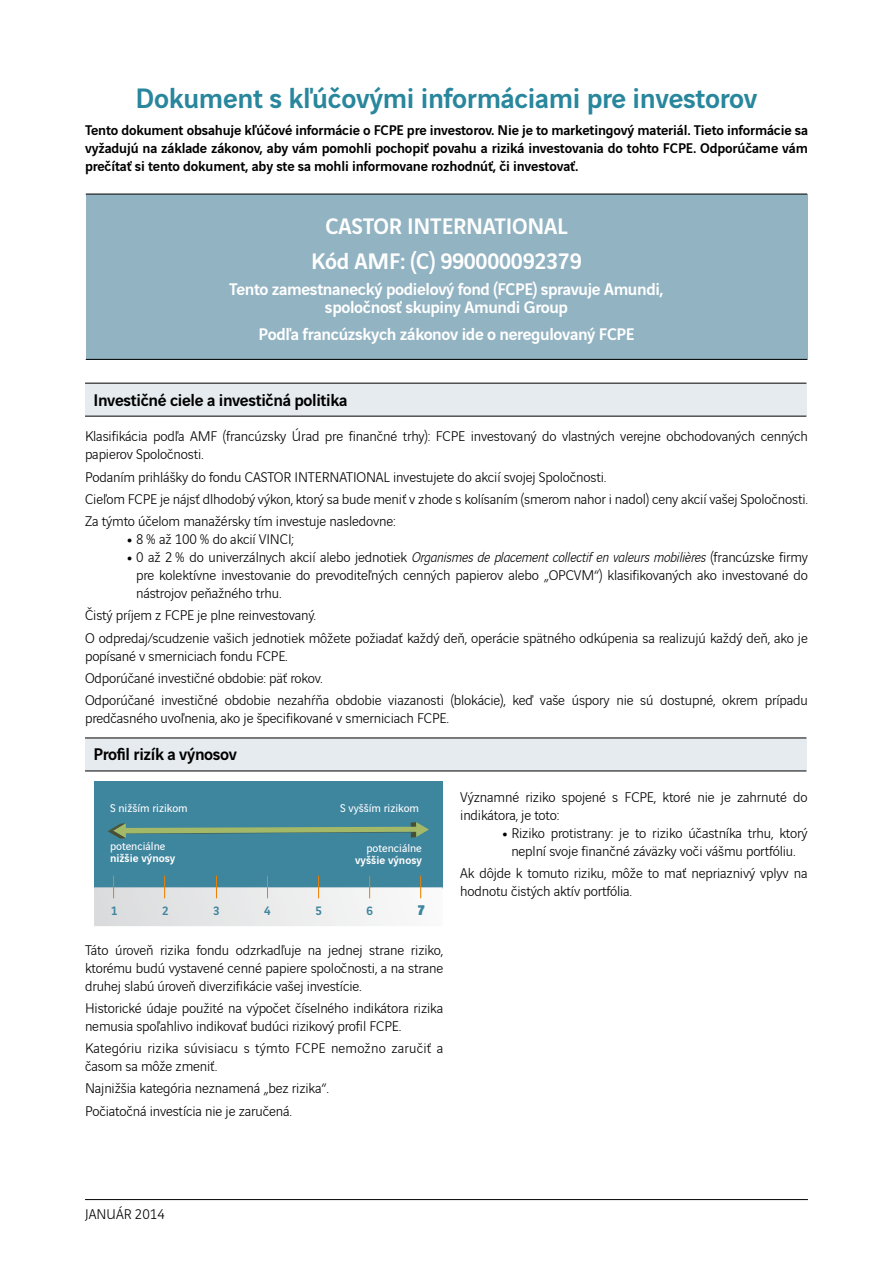
<style>
.page{position:relative;width:893px;height:1263px;background:#fff}
.page>*{position:absolute;margin:0;border:0;box-sizing:border-box;transform-origin:0 0}
.t1{font:500 30px "Vinci Sans";letter-spacing:-.01em;color:#28869d}
.t2{font:500 24px/35px "Vinci Sans";letter-spacing:-.01em;color:#fff;text-align:center}
.t3{font:500 18px/18px "Vinci Sans";letter-spacing:-.02em;color:#fff;text-align:center}
.t4{font:500 18px "Vinci Sans";letter-spacing:-.02em;color:#000}
.t5{font:300 15px/18px "Vinci Sans";letter-spacing:-.01em;color:#000}
.t6{font:500 15px/18px "Vinci Sans";letter-spacing:-.01em;color:#000;text-align:justify}
.t7{font:300 15px/18px "Vinci Sans";letter-spacing:.01em;color:#000}
.t8{font:900 15px "Vinci Sans";color:#3e859e}
.t9{font:500 13.05px "Vinci Sans";color:#3e859e}
.t10{font:12px "Vinci Sans";color:#fff}
.t11{font:500 12px "Vinci Sans";color:#fff}
.s1{font-weight:900}
.s2{font-style:italic}
</style>
<div class="page">
<hr style="left:85px;top:1199px;width:723px;height:1px;background:#000">
<div style="left:86px;top:194px;width:721px;height:165px;background:#92b3c2"></div>
<hr style="left:86px;top:194px;width:721px;height:1px;background:#000">
<hr style="left:86px;top:359px;width:721px;height:1px;background:#000">
<div style="left:85px;top:383px;width:721px;height:33px;background:#e6ebef"></div>
<hr style="left:85px;top:383px;width:721px;height:1px;background:#000">
<hr style="left:85px;top:416px;width:721px;height:1px;background:#000">
<div style="left:85px;top:738px;width:721px;height:33px;background:#e6ebef"></div>
<hr style="left:85px;top:737px;width:721px;height:1px;background:#000">
<hr style="left:85px;top:770px;width:721px;height:1px;background:#000">
<div style="left:94px;top:781px;width:349px;height:108px;background:#3e859e"></div>
<svg style="left:108px;top:822px;width:321px;height:17px"></svg>
<svg style="left:94px;top:876px;width:349px;height:50px"></svg>
<h1 class="t1" style="left:136px;top:75px;width:623px">Dokument s kľúčovými informáciami pre investorov</h1>
<p class="t6" style="left:85px;top:119px;width:724px">Tento dokument obsahuje kľúčové informácie o FCPE pre investorov. Nie je to marketingový materiál. Tieto informácie sa vyžadujú na základe zákonov, aby vám pomohli pochopiť povahu a riziká investovania do tohto FCPE. Odporúčame vám prečítať si tento dokument, aby ste sa mohli informovane rozhodnúť, či investovať.</p>
<h2 class="t2" style="left:311px;top:206px;width:272px">CASTOR INTERNATIONAL<br>Kód AMF: (C) 990000092379</h2>
<p class="t3" style="left:229px;top:279px;width:436px">Tento zamestnanecký podielový fond (FCPE) spravuje Amundi, spoločnosť skupiny Amundi Group</p>
<p class="t3" style="left:258px;top:323px;width:378px">Podľa francúzskych zákonov ide o neregulovaný FCPE</p>
<p class="t4" style="left:94px;top:386px;width:255px">Investičné ciele a investičná politika</p>
<p class="t5" style="left:85px;top:426px;width:724px">Klasifikácia podľa AMF (francúzsky Úrad pre finančné trhy): FCPE investovaný do vlastných verejne obchodovaných cenných papierov Spoločnosti.</p>
<p class="t5" style="left:85px;top:464px;width:724px;line-height:22.2px">Podaním prihlášky do fondu CASTOR INTERNATIONAL investujete do akcií svojej Spoločnosti.<br>Cieľom FCPE je nájsť dlhodobý výkon, ktorý sa bude meniť v zhode s kolísaním (smerom nahor i nadol) ceny akcií vašej Spoločnosti.<br>Za týmto účelom manažérsky tím investuje nasledovne:</p>
<p class="t5" style="left:128px;top:529px;width:168px"><span class="s1">•</span> 8 % až 100 % do akcií VINCI;</p>
<p class="t5" style="left:136px;top:547px;width:673px;text-align:justify;text-indent:-9px"><span class="s1">•</span> 0 až 2 % do univerzálnych akcií alebo jednotiek <span class="s2">Organismes de placement collectif en valeurs mobilières</span> (francúzske firmy pre kolektívne investovanie do prevoditeľných cenných papierov alebo „OPCVM“) klasifikovaných ako investované do nástrojov peňažného trhu.</p>
<p class="t5" style="left:85px;top:603px;width:724px;line-height:22.2px">Čistý príjem z FCPE je plne reinvestovaný.<br>O odpredaj/scudzenie vašich jednotiek môžete požiadať každý deň, operácie spätného odkúpenia sa realizujú každý deň, ako je</p>
<p class="t5" style="left:85px;top:643px;width:724px;line-height:22.2px">popísané v smerniciach fondu FCPE.<br>Odporúčané investičné obdobie: päť rokov.<br>Odporúčané investičné obdobie nezahŕňa obdobie viazanosti (blokácie), keď vaše úspory nie sú dostupné, okrem prípadu</p>
<p class="t5" style="left:85px;top:708px;width:365px">predčasného uvoľnenia, ako je špecifikované v smerniciach FCPE.</p>
<p class="t4" style="left:94px;top:740px;width:145px">Profil rizík a výnosov</p>
<p class="t10" style="left:110px;top:799px;width:79px">S nižším rizikom</p>
<p class="t10" style="left:110px;top:837px;width:57px">potenciálne</p>
<p class="t11" style="left:110px;top:849px;width:67px">nižšie výnosy</p>
<p class="t5" style="left:460px;top:786px;width:349px">Významné riziko spojené s FCPE, ktoré nie je zahrnuté do indikátora, je toto:</p>
<p class="t5" style="left:503px;top:822px;width:306px;text-align:center"><span class="s1">•</span> Riziko protistrany: je to riziko účastníka trhu, ktorý neplní svoje finančné záväzky voči vášmu portfóliu.</p>
<p class="t5" style="left:460px;top:863px;width:349px">Ak dôjde k tomuto riziku, môže to mať nepriaznivý vplyv na hodnotu čistých aktív portfólia.</p>
<p class="t10" style="left:340px;top:799px;width:80px">S vyšším rizikom</p>
<p class="t10" style="left:366px;top:839px;width:57px">potenciálne</p>
<p class="t11" style="left:355px;top:851px;width:68px">vyššie výnosy</p>
<p class="t9" style="left:111px;top:900px;width:8px">1</p>
<p class="t9" style="left:162px;top:900px;width:8px">2</p>
<p class="t9" style="left:213px;top:900px;width:8px">3</p>
<p class="t9" style="left:264px;top:900px;width:8px">4</p>
<p class="t9" style="left:315px;top:900px;width:8px">5</p>
<p class="t9" style="left:366px;top:900px;width:8px">6</p>
<p class="t8" style="left:417px;top:897px;width:9px">7</p>
<p class="t5" style="left:85px;top:939px;width:360px;text-align:justify">Táto úroveň rizika fondu odzrkadľuje na jednej strane riziko, ktorému budú vystavené cenné papiere spoločnosti, a na strane druhej slabú úroveň diverzifikácie vašej investície.</p>
<p class="t5" style="left:85px;top:998px;width:360px">Historické údaje použité na výpočet číselného indikátora rizika nemusia spoľahlivo indikovať budúci rizikový profil FCPE.</p>
<p class="t7" style="left:85px;top:1038px;width:360px">Kategóriu rizika súvisiacu s týmto FCPE nemožno zaručiť a časom sa môže zmeniť.</p>
<p class="t5" style="left:85px;top:1076px;width:245px;line-height:22.2px">Najnižšia kategória neznamená „bez rizika“.<br>Počiatočná investícia nie je zaručená.</p>
<p class="t5" style="left:85px;top:1204px;width:81px">JANUÁR 2014</p>
</div>
